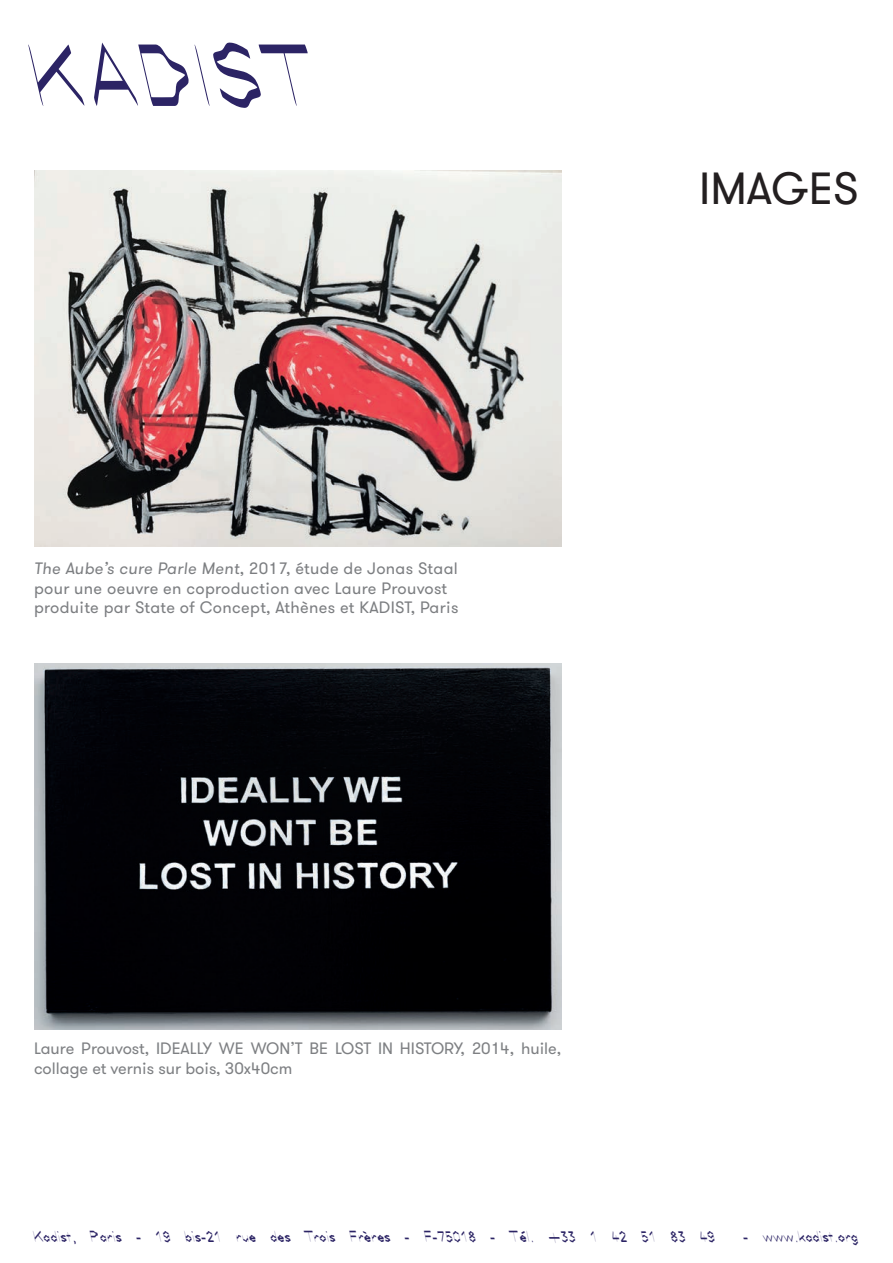
<style>
.page{position:relative;width:893px;height:1263px;background:#fff}
.page>*{position:absolute;margin:0;border:0;box-sizing:border-box;transform-origin:0 0}
.t1{font:90px "mtdbt 2 f 4 d";color:#2c2465}
.t2{font:45px "GT Walsheim";color:#231f20}
.t3{font:16.5px/19.8px "GT Walsheim";letter-spacing:.02em;color:#7c7e81}
.t4{font:16.5px/19.8px "GT Walsheim";color:#7e8083}
.t5{font:16.5px "mtdbt 2 f 4 d";color:#2c2465}
.s1{font-style:italic}
</style>
<div class="page">
<img style="left:34px;top:663px;width:527px;height:366px">
<img style="left:34px;top:170px;width:527px;height:376px">
<h1 class="t1" style="left:34px;top:21px;width:291px">KADIST</h1>
<p class="t3" style="left:34px;top:558px;width:426px"><span class="s1">The Aube’s cure Parle Ment</span>, 2017, étude de Jonas Staal pour une oeuvre en coproduction avec Laure Prouvost produite par State of Concept, Athènes et KADIST, Paris</p>
<h2 class="t2" style="left:699px;top:160px;width:161px">IMAGES</h2>
<p class="t4" style="left:34px;top:1039px;width:529px">Laure Prouvost, IDEALLY WE WON’T BE LOST IN HISTORY, 2014, huile, collage et vernis sur bois, 30x40cm</p>
<p class="t5" style="left:34px;top:1227px;width:684px">Kadist, Paris - 19 bis-21 rue des Trois Frères - F-75018 - Tél. +33 1 42 51 83 49</p>
<p class="t5" style="left:744px;top:1227px;width:116px">- www.kadist.org</p>
</div>
